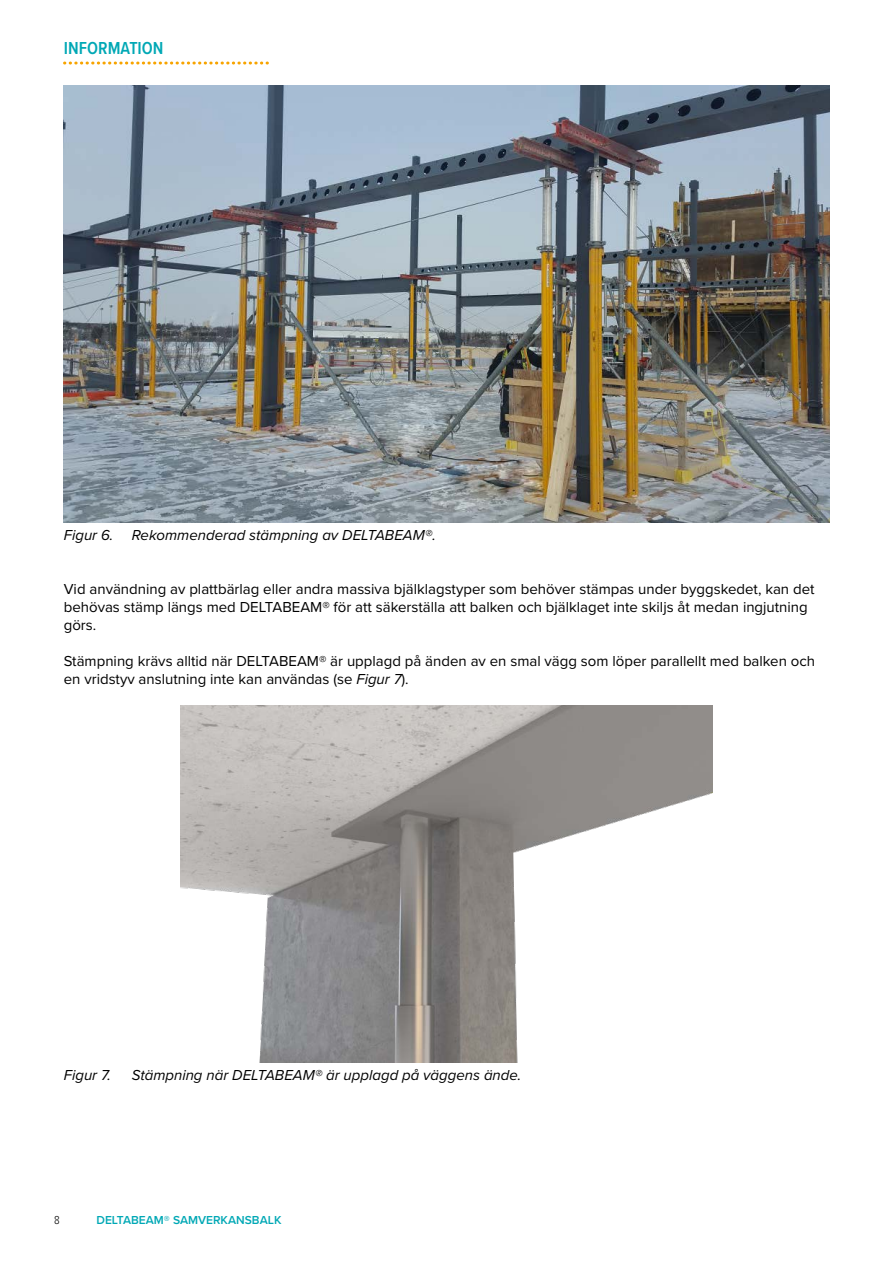
<style>
.page{position:relative;width:893px;height:1263px;background:#fff}
.page>*{position:absolute;margin:0;border:0;box-sizing:border-box;transform-origin:0 0}
.t1{font:600 18px "Proxima Nova Cond";color:#00a8b5}
.t2{font:15px/18px "Proxima Nova";color:#000}
.t3{font:italic 15px "Proxima Nova";color:#000}
.t4{font:600 12px "Proxima Nova";color:#00a8b5}
.t5{font:300 12px "Proxima Nova Cond";color:#000}
.s1{font-style:italic}
</style>
<div class="page">
<svg style="left:65px;top:62px;width:204px;height:3px"></svg>
<img style="left:64px;top:85px;width:765px;height:437px">
<img style="left:181px;top:705px;width:531px;height:357px">
<p class="t1" style="left:64px;top:35px;width:101px">INFORMATION</p>
<p class="t3" style="left:64px;top:524px;width:373px">Figur 6. Rekommenderad stämpning av DELTABEAM®.</p>
<p class="t2" style="left:64px;top:579px;width:752px">Vid användning av plattbärlag eller andra massiva bjälklagstyper som behöver stämpas under byggskedet, kan det behövas stämp längs med DELTABEAM® för att säkerställa att balken och bjälklaget inte skiljs åt medan ingjutning görs.</p>
<p class="t2" style="left:64px;top:651px;width:753px">Stämpning krävs alltid när DELTABEAM® är upplagd på änden av en smal vägg som löper parallellt med balken och en vridstyv anslutning inte kan användas (se <span class="s1">Figur 7</span>).</p>
<p class="t3" style="left:64px;top:1064px;width:49px">Figur 7.</p>
<p class="t3" style="left:132px;top:1064px;width:391px">Stämpning när DELTABEAM® är upplagd på väggens ände.</p>
<p class="t5" style="left:54px;top:1211px;width:7px">8</p>
<p class="t4" style="left:97px;top:1211px;width:93px">DELTABEAM® SAMVE</p>
<p class="t4" style="left:213px;top:1211px;width:40px">RKANSBAL</p>
<p class="t4" style="left:274px;top:1211px;width:9px">K</p>
</div>
